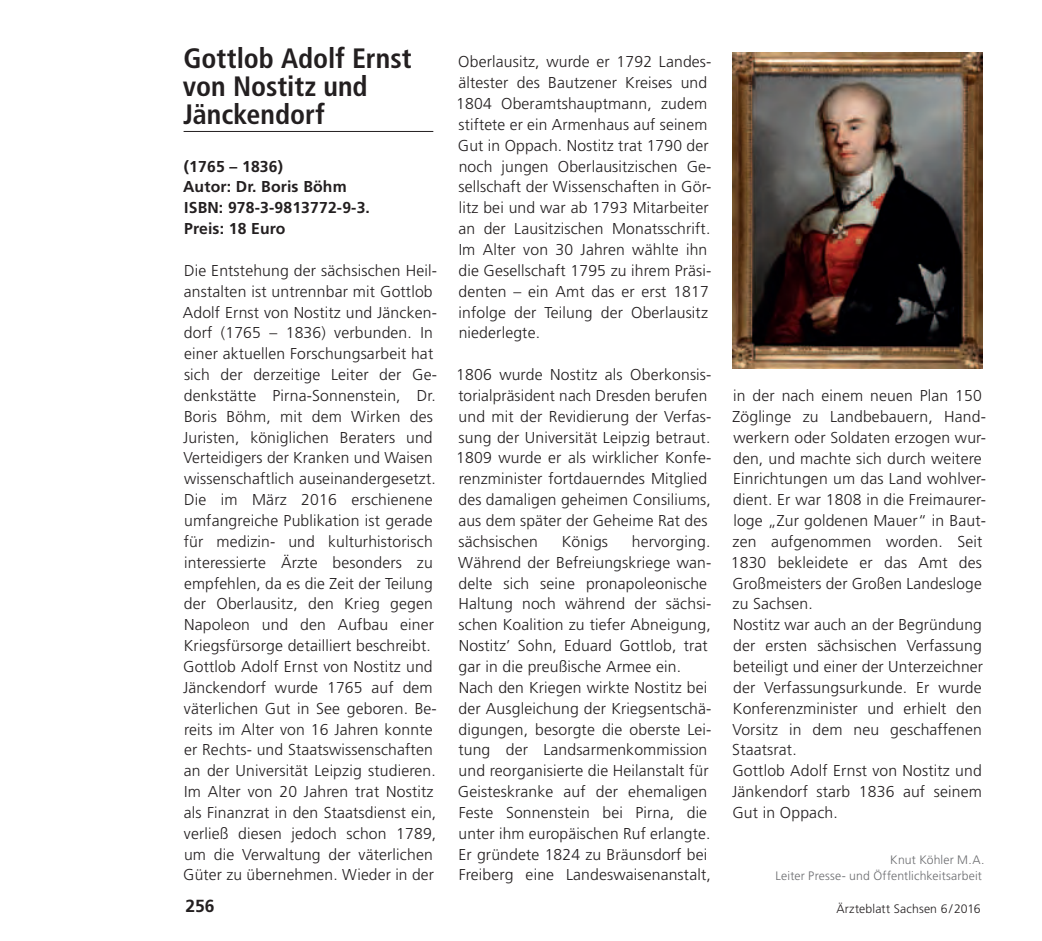
<style>
.page{position:relative;width:1042px;height:941px;background:#fff}
.page>*{position:absolute;margin:0;border:0;box-sizing:border-box;transform-origin:0 0}
.Überschrift{font:700 condensed 28px/28px "Frutiger";color:#231f20}
.t1{font:700 17.5px "Frutiger";color:#231f20}
.Text_allgemein{font:300 15.75px/20.8px "Frutiger";letter-spacing:.01em;color:#231f20}
.Text_allgemein-2{font:700 15.75px "Frutiger";letter-spacing:.01em;color:#231f20}
.Autoren{font:300 12.25px "Frutiger";letter-spacing:.01em;color:#6c6d70}
.t2{font:300 12.25px "Frutiger";letter-spacing:.01em;color:#231f20}
</style>
<div class="page">
<hr style="left:184px;top:131px;width:249px;height:1px;background:#231f20">
<img style="left:733px;top:52px;width:249px;height:316px">
<p class="Überschrift" style="left:183px;top:44px;width:230px">Gottlob Adolf Ernst von Nostitz und<br>Jänckendorf</p>
<p class="Text_allgemein-2" style="left:184px;top:157px;width:101px">(1765 – 1836)</p>
<p class="Text_allgemein-2" style="left:183px;top:178px;width:165px">Autor: Dr. Boris Böhm</p>
<p class="Text_allgemein-2" style="left:184px;top:198px;width:187px">ISBN: 978-3-9813772-9-3.</p>
<p class="Text_allgemein-2" style="left:184px;top:219px;width:103px">Preis: 18 Euro</p>
<p class="Text_allgemein" style="left:183px;top:260px;width:256px">Die Entstehung der sächsischen Heil&shy;anstalten ist untrennbar mit Gottlob Adolf Ernst von Nostitz und Jäncken&shy;dorf (1765 – 1836) verbunden. In einer aktuellen Forschungsarbeit hat sich der derzeitige Leiter der Ge-- denkstätte Pirna-Sonnenstein, Dr.<br>Boris Böhm, mit dem Wirken des Juristen, königlichen Beraters und Verteidigers der Kranken und Waisen wissenschaftlich auseinandergesetzt.<br>Die im März 2016 erschienene umfangreiche Publikation ist gerade für medizin- und kulturhistorisch interessierte Ärzte besonders zu empfehlen, da es die Zeit der Teilung der Oberlausitz, den Krieg gegen Napoleon und den Aufbau einer Kriegsfürsorge detailliert beschreibt.</p>
<p class="Text_allgemein" style="left:183px;top:656px;width:255px">Gottlob Adolf Ernst von Nostitz und Jänckendorf wurde 1765 auf dem väterlichen Gut in See geboren. Be-- reits im Alter von 16 Jahren konnte er Rechts- und Staatswissenschaften an der Universität Leipzig studieren.<br>Im Alter von 20 Jahren trat Nostitz als Finanzrat in den Staatsdienst ein, verließ diesen jedoch schon 1789, um die Verwaltung der väterlichen Güter zu übernehmen. Wieder in der</p>
<p class="Text_allgemein" style="left:456px;top:51px;width:257px">Oberlausitz, wurde er 1792 Landes&shy;ältester des Bautzener Kreises und 1804 Oberamtshauptmann, zudem stiftete er ein Armenhaus auf seinem Gut in Oppach. Nostitz trat 1790 der noch jungen Oberlausitzischen Ge-- sellschaft der Wissenschaften in Gör&shy;litz bei und war ab 1793 Mitarbeiter an der Lausitzischen Monatsschrift.<br>Im Alter von 30 Jahren wählte ihn die Gesellschaft 1795 zu ihrem Präsi&shy;denten – ein Amt das er erst 1817 infolge der Teilung der Oberlausitz niederlegte.</p>
<p class="Text_allgemein" style="left:456px;top:364px;width:257px">1806 wurde Nostitz als Oberkonsis&shy;torialpräsident nach Dresden berufen und mit der Revidierung der Verfas&shy;sung der Universität Leipzig betraut.<br>1809 wurde er als wirklicher Konfe&shy;renzminister fortdauerndes Mitglied des damaligen geheimen Consiliums, aus dem später der Geheime Rat des sächsischen</p>
<p class="Text_allgemein" style="left:458px;top:531px;width:255px;text-indent:173px">hervorging.<br>Während der Befreiungskriege wan&shy;delte sich seine pronapoleonische<br>Haltung noch während der sächsi&shy;schen Koalition zu tiefer Abneigung,<br>Nostitz’ Sohn, Eduard Gottlob, trat gar in die preußische Armee ein.</p>
<p class="Text_allgemein" style="left:458px;top:677px;width:255px">Nach den Kriegen wirkte Nostitz bei der Ausgleichung der Kriegsentschä&shy;digungen, besorgte die oberste Lei&shy;tung der Landsarmenkommission und reorganisierte die Heilanstalt für Geisteskranke auf der ehemaligen Feste Sonnenstein bei Pirna, die unter ihm europäischen Ruf erlangte.<br>Er gründete 1824 zu Bräunsdorf bei Freiberg eine Landeswaisenanstalt,</p>
<p class="Text_allgemein" style="left:562px;top:531px;width:48px">Königs</p>
<p class="Text_allgemein" style="left:731px;top:385px;width:257px">in der nach einem neuen Plan 150<br>Zöglinge zu Landbebauern, Hand&shy;werkern oder Soldaten erzogen wur&shy;den, und machte sich durch weitere<br>Einrichtungen um das Land wohlver&shy;dient. Er war 1808 in die Freimaurer&shy;loge „Zur goldenen Mauer“ in Baut&shy;zen aufgenommen worden. Seit<br>1830 bekleidete er das Amt des<br>Großmeisters der Großen Landesloge zu Sachsen.</p>
<p class="Text_allgemein" style="left:732px;top:614px;width:252px;text-align:justify">Nostitz war auch an der Begründung der ersten sächsischen Verfassung beteiligt und einer der Unterzeichner der Verfassungsurkunde. Er wurde Konferenzminister und erhielt den Vorsitz in dem neu geschaffenen Staatsrat.</p>
<p class="Text_allgemein" style="left:732px;top:760px;width:251px;text-align:justify">Gottlob Adolf Ernst von Nostitz und Jänkendorf starb 1836 auf seinem Gut in Oppach.</p>
<p class="Autoren" style="left:890px;top:852px;width:96px">Knut Köhler M.A.</p>
<p class="Autoren" style="left:775px;top:868px;width:208px">Leiter Presse- und Öffentlichkeitsarbeit</p>
<p class="t1" style="left:185px;top:895px;width:31px">256</p>
<p class="t2" style="left:836px;top:901px;width:146px">Ärzteblatt Sachsen 6/2016</p>
</div>
